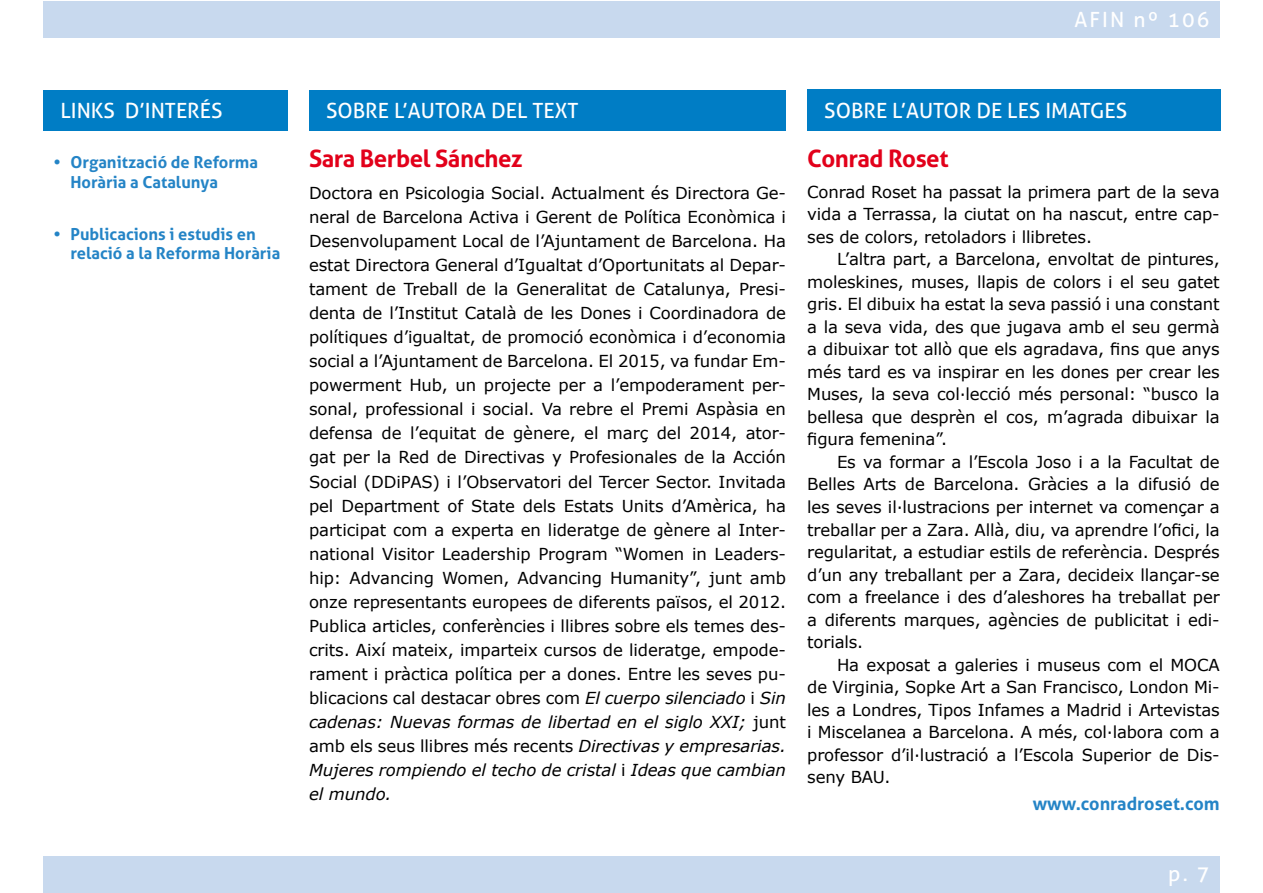
<style>
.page{position:relative;width:1263px;height:893px;background:#fff}
.page>*{position:absolute;margin:0;border:0;box-sizing:border-box;transform-origin:0 0}
.t1{font:700 24px "Aller";letter-spacing:-.02em;color:#e2001a}
.t2{font:21px "Aller";color:#fff}
.t3{font:21px "Aller";letter-spacing:.1em;color:#fff}
.t4{font:700 18px "Aller";color:#2484c6}
.t5{font:16.5px/24px "Verdana";letter-spacing:-.01em;color:#000;text-align:justify}
.t6{font:700 16.5px/19.5px "Aller";color:#2484c6}
.s1{font-style:italic}
</style>
<div class="page">
<div style="left:43px;top:1px;width:1177px;height:37px;background:#c8d9ee"></div>
<div style="left:43px;top:856px;width:1177px;height:37px;background:#c8d9ee"></div>
<div style="left:309px;top:90px;width:477px;height:41px;background:#007dc5"></div>
<div style="left:807px;top:89px;width:413px;height:42px;background:#007dc5"></div>
<div style="left:43px;top:90px;width:245px;height:41px;background:#007dc5"></div>
<p class="t2" style="left:60px;top:98px;width:164px">LINKS D’INTERÉS</p>
<p class="t6" style="left:70px;top:153px;width:189px;text-indent:-17px">• Organització de Reforma<br>Horària a Catalunya</p>
<p class="t6" style="left:70px;top:224px;width:211px;text-indent:-17px">• Publicacions i estudis en relació a la Reforma Horària</p>
<p class="t3" style="left:1074px;top:7px;width:137px">AFIN nº 106</p>
<p class="t2" style="left:326px;top:98px;width:254px">SOBRE L’AUTORA DEL TEXT</p>
<p class="t2" style="left:824px;top:98px;width:304px">SOBRE L’AUTOR DE LES IMATGES</p>
<h1 class="t1" style="left:807px;top:144px;width:143px">Conrad Roset</h1>
<p class="t5" style="left:807px;top:180px;width:414px;line-height:22.5px">Conrad Roset ha passat la primera part de la seva vida a Terrassa, la ciutat on ha nascut, entre cap&shy;ses de colors, retoladors i llibretes.</p>
<p class="t5" style="left:807px;top:248px;width:414px;line-height:22.5px;text-indent:30px">L’altra part, a Barcelona, envoltat de pintures, moleskines, muses, llapis de colors i el seu gatet gris. El dibuix ha estat la seva passió i una constant a la seva vida, des que jugava amb el seu germà a dibuixar tot allò que els agradava, fins que anys més tard es va inspirar en les dones per crear les Muses, la seva col·lecció més personal: “busco la bellesa que desprèn el cos, m’agrada dibuixar la figura femenina”.</p>
<p class="t5" style="left:807px;top:451px;width:414px;line-height:22.5px;text-indent:30px">Es va formar a l’Escola Joso i a la Facultat de Belles Arts de Barcelona. Gràcies a la difusió de les seves il·lustracions per internet va començar a treballar per a Zara. Allà, diu, va aprendre l’ofici, la regularitat, a estudiar estils de referència. Després d’un any treballant per a Zara, decideix llançar-se com a freelance i des d’aleshores ha treballat per a diferents marques, agències de publicitat i edi&shy;torials.</p>
<p class="t5" style="left:807px;top:653px;width:414px;line-height:22.5px;text-indent:30px">Ha exposat a galeries i museus com el MOCA de Virginia, Sopke Art a San Francisco, London Mi&shy;les a Londres, Tipos Infames a Madrid i Artevistas i Miscelanea a Barcelona. A més, col·labora com a professor d’il·lustració a l’Escola Superior de Dis&shy;seny BAU.</p>
<p class="t4" style="left:1033px;top:792px;width:188px">www.conradroset.com</p>
<h1 class="t1" style="left:309px;top:144px;width:215px">Sara Berbel Sánchez</h1>
<p class="t5" style="left:309px;top:181px;width:479px">Doctora en Psicologia Social. Actualment és Directora Ge&shy;neral de Barcelona Activa i Gerent de Política Econòmica i Desenvolupament Local de l’Ajuntament de Barcelona. Ha estat Directora General d’Igualtat d’Oportunitats al Depar&shy;tament de Treball de la Generalitat de Catalunya, Presi&shy;denta de l’Institut Català de les Dones i Coordinadora de polítiques d’igualtat, de promoció econòmica i d’economia social a l’Ajuntament de Barcelona. El 2015, va fundar Em&shy;powerment Hub, un projecte per a l’empoderament per&shy;sonal, professional i social. Va rebre el Premi Aspàsia en defensa de l’equitat de gènere, el març del 2014, ator&shy;gat per la Red de Directivas y Profesionales de la Acción Social (DDiPAS) i l’Observatori del Tercer Sector. Invitada pel Department of State dels Estats Units d’Amèrica, ha participat com a experta en lideratge de gènere al Inter&shy;national Visitor Leadership Program “Women in Leaders&shy;hip: Advancing Women, Advancing Humanity”, junt amb onze representants europees de diferents països, el 2012.<br>Publica articles, conferències i llibres sobre els temes des&shy;crits. Així mateix, imparteix cursos de lideratge, empode&shy;rament i pràctica política per a dones. Entre les seves pu&shy;blicacions cal destacar obres com <span class="s1">El cuerpo silenciado</span> i <span class="s1">Sin cadenas: Nuevas formas de libertad en el siglo XXI;</span> junt amb els seus llibres més recents <span class="s1">Directivas y empresarias.<br>Mujeres rompiendo el techo de cristal</span> i <span class="s1">Ideas que cambian el mundo.</span></p>
<p class="t2" style="left:1168px;top:861px;width:43px">p. 7</p>
</div>
